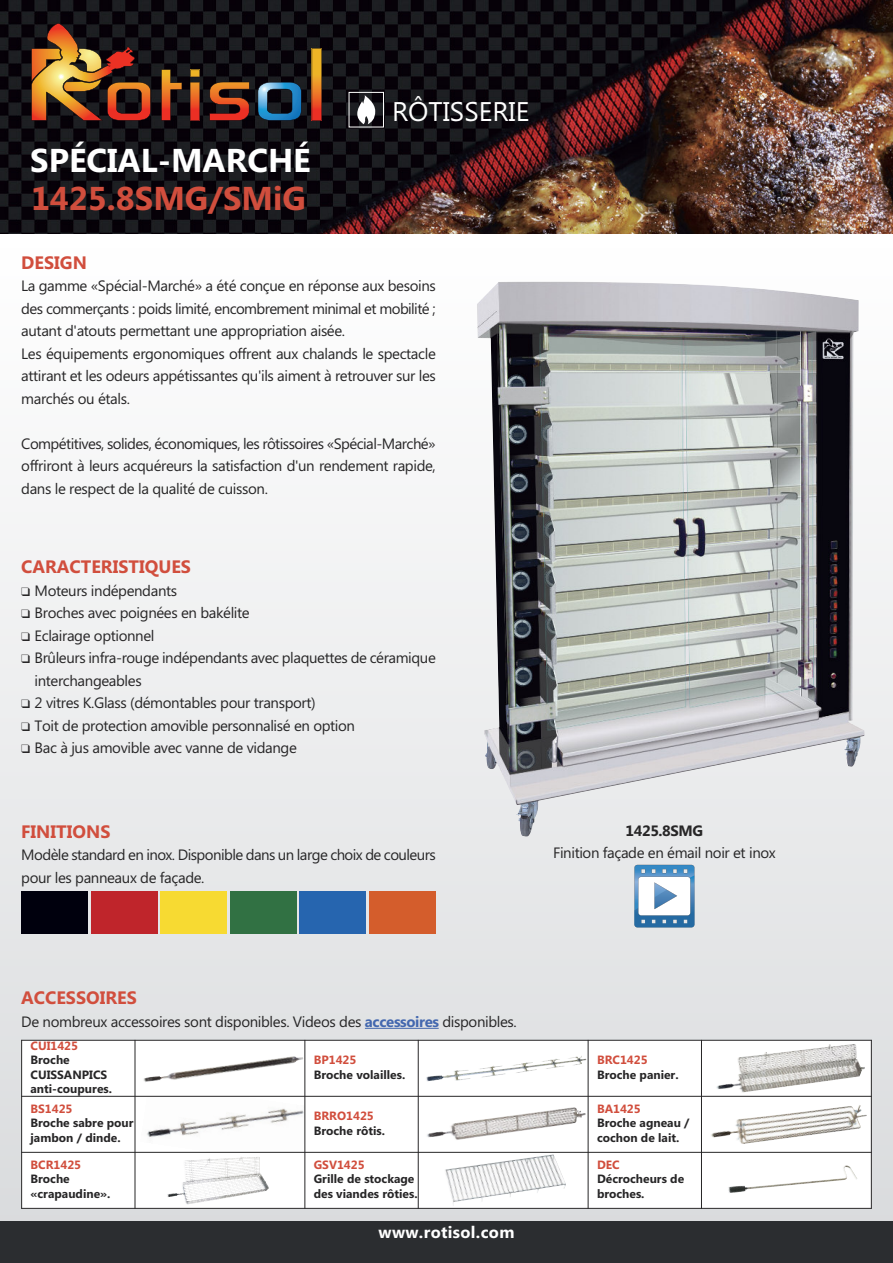
<style>
.page{position:relative;width:893px;height:1263px;background:#fff}
.page>*{position:absolute;margin:0;border:0;box-sizing:border-box;transform-origin:0 0}
.t1{font:700 33px "Microsoft Tai Le";color:#fff}
.t2{font:700 33px "Microsoft Tai Le";color:#d14e3d}
.t3{font:27px "Microsoft Tai Le";color:#fff}
.t4{font:700 18px "Microsoft Tai Le";color:#d14e3d}
.t5{font:700 16.5px "Microsoft Tai Le";letter-spacing:.02em;color:#fff}
.t6{font:15px/22.5px "Microsoft Tai Le";letter-spacing:-.025em;color:#272627}
.t7{font:700 15px "Microsoft Tai Le";letter-spacing:-.025em;color:#272627}
.t8{font:700 12px/14.4px "Microsoft Tai Le";color:#272627}
.t9{font:700 12px "Microsoft Tai Le";color:#d14e3d}
.s1{font-weight:700;color:#4468af}
</style>
<div class="page">
<div style="left:0;top:1220px;width:893px;height:43px;background:#2b2d30"></div>
<div style="left:0;top:234px;width:893px;height:986px;background:linear-gradient(to bottom,#fff,#dadbdd)"></div>
<img style="left:0;top:0;width:893px;height:234px">
<svg style="left:634px;top:865px;width:60px;height:62px"></svg>
<hr style="left:365px;top:1028px;width:74px;height:1px;background:#4468af">
<svg style="left:312px;top:48px;width:10px;height:73px"></svg>
<svg style="left:258px;top:82px;width:43px;height:39px;background:#2b5c7d"></svg>
<svg style="left:209px;top:82px;width:41px;height:39px;background:#85371c"></svg>
<svg style="left:190px;top:70px;width:10px;height:51px"></svg>
<svg style="left:161px;top:69px;width:21px;height:52px"></svg>
<svg style="left:31px;top:23px;width:120px;height:98px;background:#734624"></svg>
<div style="left:349px;top:92px;width:35px;height:35px;border:1px solid #fff"></div>
<svg style="left:357px;top:95px;width:18px;height:29px"></svg>
<div style="left:21px;top:1040px;width:114px;height:56px;background:#fff"></div>
<div style="left:135px;top:1040px;width:170px;height:56px;background:#fff"></div>
<img style="left:143px;top:1056px;width:160px;height:26px">
<div style="left:305px;top:1040px;width:113px;height:56px;background:#fff"></div>
<div style="left:418px;top:1040px;width:170px;height:56px;background:#fff"></div>
<img style="left:426px;top:1056px;width:160px;height:25px">
<div style="left:588px;top:1040px;width:113px;height:56px;background:#fff"></div>
<div style="left:701px;top:1040px;width:171px;height:56px;background:#fff"></div>
<img style="left:716px;top:1044px;width:149px;height:49px">
<div style="left:21px;top:1096px;width:114px;height:56px;background:#fff"></div>
<div style="left:135px;top:1096px;width:170px;height:56px;background:#fff"></div>
<img style="left:140px;top:1108px;width:164px;height:44px">
<div style="left:305px;top:1096px;width:113px;height:56px;background:#fff"></div>
<div style="left:418px;top:1096px;width:170px;height:56px;background:#fff"></div>
<img style="left:427px;top:1107px;width:159px;height:33px">
<div style="left:588px;top:1096px;width:113px;height:56px;background:#fff"></div>
<div style="left:701px;top:1096px;width:171px;height:56px;background:#fff"></div>
<img style="left:711px;top:1105px;width:156px;height:39px">
<div style="left:21px;top:1152px;width:114px;height:57px;background:#fff"></div>
<div style="left:135px;top:1152px;width:170px;height:57px;background:#fff"></div>
<img style="left:167px;top:1157px;width:102px;height:47px">
<div style="left:305px;top:1152px;width:113px;height:57px;background:#fff"></div>
<div style="left:418px;top:1152px;width:170px;height:57px;background:#fff"></div>
<img style="left:445px;top:1154px;width:121px;height:52px">
<div style="left:588px;top:1152px;width:113px;height:57px;background:#fff"></div>
<div style="left:701px;top:1152px;width:171px;height:57px;background:#fff"></div>
<img style="left:728px;top:1165px;width:129px;height:28px">
<hr style="left:21px;top:1040px;width:1px;height:169px;background:#272627">
<hr style="left:135px;top:1040px;width:1px;height:169px;background:#272627">
<hr style="left:304px;top:1040px;width:1px;height:169px;background:#272627">
<hr style="left:418px;top:1040px;width:1px;height:169px;background:#272627">
<hr style="left:588px;top:1040px;width:1px;height:169px;background:#272627">
<hr style="left:701px;top:1040px;width:1px;height:169px;background:#272627">
<hr style="left:871px;top:1040px;width:1px;height:169px;background:#272627">
<hr style="left:21px;top:1040px;width:851px;height:1px;background:#272627">
<hr style="left:21px;top:1096px;width:851px;height:1px;background:#272627">
<hr style="left:21px;top:1152px;width:851px;height:1px;background:#272627">
<hr style="left:21px;top:1208px;width:851px;height:1px;background:#272627">
<div style="left:21px;top:891px;width:67px;height:42px;background:#00000d"></div>
<div style="left:91px;top:891px;width:66px;height:42px;background:#bf252b"></div>
<div style="left:160px;top:891px;width:67px;height:42px;background:#f7da32"></div>
<div style="left:230px;top:891px;width:67px;height:42px;background:#317143"></div>
<div style="left:300px;top:891px;width:66px;height:42px;background:#2665af"></div>
<div style="left:369px;top:891px;width:67px;height:42px;background:#d45d2c"></div>
<img style="left:477px;top:281px;width:387px;height:556px">
<h1 class="t1" style="left:30px;top:141px;width:282px">SPÉCIAL-MARCHÉ</h1>
<h1 class="t2" style="left:31px;top:179px;width:276px">1425.8SMG/SMiG</h1>
<h2 class="t3" style="left:392px;top:96px;width:139px">RÔTISSERIE</h2>
<p class="t4" style="left:21px;top:252px;width:67px">DESIGN</p>
<p class="t6" style="left:21px;top:275px;width:416px">La gamme «Spécial-Marché» a été conçue en réponse aux besoins des commerçants : poids limité, encombrement minimal et mobilité ; autant d'atouts permettant une appropriation aisée.<br>Les équipements ergonomiques offrent aux chalands le spectacle attirant et les odeurs appétissantes qu'ils aiment à retrouver sur les marchés ou étals.</p>
<p class="t6" style="left:21px;top:432px;width:416px;text-align:justify">Compétitives, solides, économiques, les rôtissoires «Spécial-Marché» offriront à leurs acquéreurs la satisfaction d'un rendement rapide, dans le respect de la qualité de cuisson.</p>
<p class="t4" style="left:21px;top:556px;width:171px">CARACTERISTIQUES</p>
<p class="t6" style="left:21px;top:579px;width:157px">❑ Moteurs indépendants</p>
<p class="t6" style="left:21px;top:602px;width:230px">❑ Broches avec poignées en bakélite</p>
<p class="t6" style="left:21px;top:624px;width:135px">❑ Eclairage optionnel</p>
<p class="t6" style="left:35px;top:647px;width:403px;text-indent:-13px">❑ Brûleurs infra-rouge indépendants avec plaquettes de céramique interchangeables</p>
<p class="t6" style="left:21px;top:692px;width:296px">❑ 2 vitres K.Glass (démontables pour transport)</p>
<p class="t6" style="left:21px;top:714px;width:335px">❑ Toit de protection amovible personnalisé en option</p>
<p class="t6" style="left:21px;top:737px;width:277px">❑ Bac à jus amovible avec vanne de vidange</p>
<p class="t4" style="left:21px;top:821px;width:91px">FINITIONS</p>
<p class="t6" style="left:21px;top:844px;width:416px">Modèle standard en inox. Disponible dans un large choix de couleurs pour les panneaux de façade.</p>
<p class="t7" style="left:626px;top:822px;width:79px">1425.8SMG</p>
<p class="t6" style="left:553px;top:842px;width:224px">Finition façade en émail noir et inox</p>
<p class="t4" style="left:21px;top:988px;width:117px">ACCESSOIRES</p>
<p class="t6" style="left:21px;top:1010px;width:497px">De nombreux accessoires sont disponibles. Videos des <span class="s1">accessoires</span> disponibles.</p>
<p class="t9" style="left:31px;top:1038px;width:49px">CUI1425</p>
<p class="t8" style="left:31px;top:1053px;width:83px">Broche<br>CUISSANPICS anti-coupures.</p>
<p class="t9" style="left:314px;top:1053px;width:44px">BP1425</p>
<p class="t8" style="left:314px;top:1067px;width:93px">Broche volailles.</p>
<p class="t9" style="left:31px;top:1102px;width:44px">BS1425</p>
<p class="t8" style="left:31px;top:1116px;width:105px">Broche sabre pour jambon / dinde.</p>
<p class="t9" style="left:31px;top:1158px;width:52px">BCR1425</p>
<p class="t8" style="left:31px;top:1172px;width:81px">Broche «crapaudine».</p>
<p class="t9" style="left:314px;top:1109px;width:62px">BRRO1425</p>
<p class="t8" style="left:314px;top:1123px;width:73px">Broche rôtis.</p>
<p class="t9" style="left:314px;top:1158px;width:52px">GSV1425</p>
<p class="t8" style="left:314px;top:1172px;width:105px">Grille de stockage des viandes rôties.</p>
<p class="t5" style="left:378px;top:1222px;width:137px">www.rotisol.com</p>
<p class="t9" style="left:597px;top:1053px;width:52px">BRC1425</p>
<p class="t8" style="left:597px;top:1067px;width:83px">Broche panier.</p>
<p class="t9" style="left:597px;top:1102px;width:45px">BA1425</p>
<p class="t8" style="left:597px;top:1116px;width:94px">Broche agneau / cochon de lait.</p>
<p class="t9" style="left:597px;top:1158px;width:24px">DEC</p>
<p class="t8" style="left:597px;top:1172px;width:89px">Décrocheurs de broches.</p>
</div>
